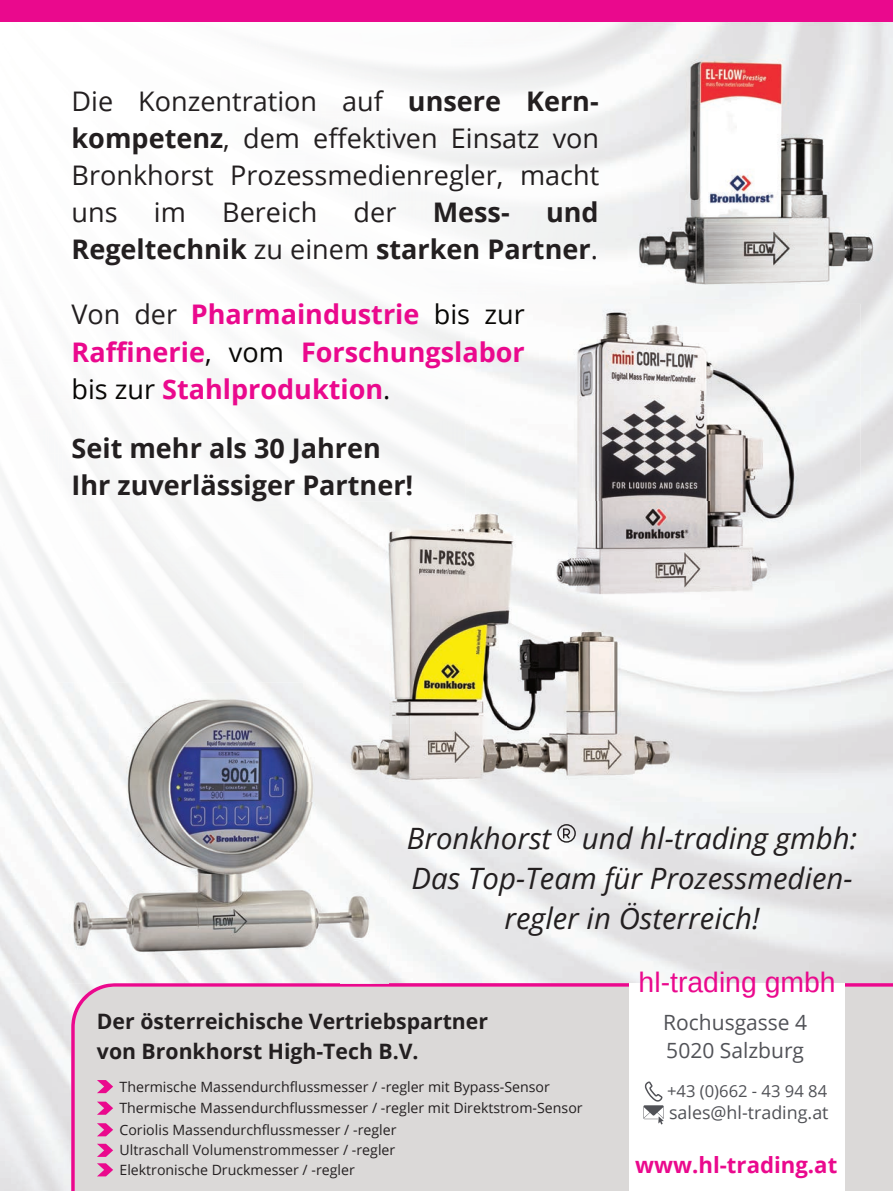
<style>
.page{position:relative;width:893px;height:1191px;background:#fff}
.page>*{position:absolute;margin:0;border:0;box-sizing:border-box;transform-origin:0 0}
.t1{font:italic 29.4px/40px "Open Sans";color:#231f20;text-align:center}
.t2{font:28.35px "Arimo";color:#ea098d}
.t3{font:27px/37.2px "Open Sans";color:#231f20;text-align:justify}
.t4{font:700 27px/37.2px "Open Sans";color:#231f20;text-align:right}
.t5{font:700 27px/37.2px "Open Sans";color:#ea098d;text-align:justify}
.t6{font:700 22.2px "Open Sans";color:#ea098d}
.t7{font:700 21.3px/29.7px "Open Sans";color:#231f20}
.t8{font:21px/28.3px "Open Sans";color:#515257}
.t9{font:17.85px "Open Sans";color:#515257}
.t10{font:16.65px "Open Sans";color:#515257}
.t11{font:14.1px/20.9px "Open Sans";color:#231f20}
.s1{font-weight:700}
.s2{font-weight:400}
.s3{font-weight:400;color:#231f20}
.s4{font-weight:400;color:#080705}
</style>
<div class="page">
<img style="left:0;top:21px;width:525px;height:266px">
<img style="left:525px;top:21px;width:105px;height:232px">
<img style="left:630px;top:21px;width:263px;height:33px">
<img style="left:389px;top:801px;width:294px;height:182px">
<div style="left:71px;top:983px;width:822px;height:208px;background:#dbd9d8"></div>
<div style="left:629px;top:983px;width:215px;height:208px;background:#fff"></div>
<svg style="left:97px;top:1123px;width:16px;height:13px"></svg>
<svg style="left:97px;top:1101px;width:16px;height:13px"></svg>
<svg style="left:97px;top:1143px;width:16px;height:13px"></svg>
<svg style="left:97px;top:1163px;width:16px;height:13px"></svg>
<svg style="left:643px;top:1081px;width:21px;height:43px"></svg>
<svg style="left:97px;top:1080px;width:16px;height:13px"></svg>
<div style="left:0;top:0;width:893px;height:21px;background:#ea098d"></div>
<img style="left:304px;top:501px;width:202px;height:200px">
<img style="left:506px;top:607px;width:203px;height:194px">
<img style="left:389px;top:701px;width:118px;height:100px">
<img style="left:52px;top:682px;width:289px;height:301px">
<img style="left:341px;top:801px;width:48px;height:182px">
<img style="left:113px;top:983px;width:276px;height:1px">
<img style="left:304px;top:682px;width:85px;height:119px">
<img style="left:465px;top:304px;width:395px;height:201px">
<img style="left:709px;top:505px;width:151px;height:102px">
<img style="left:465px;top:501px;width:244px;height:106px">
<img style="left:605px;top:54px;width:288px;height:245px">
<svg style="left:557px;top:824px;width:18px;height:18px"></svg>
<h3 class="t3" style="left:72px;top:82px;width:529px">Die Konzentration auf <span class="s1">unsere Kern&shy;kompetenz</span>, dem effektiven Einsatz von Bronkhorst Prozessmedienregler, macht uns</h3>
<h3 class="t4" style="left:72px;top:193px;width:528px">und<br>Regeltechnik <span class="s2">zu einem</span> starken Partner<span class="s2">.</span></h3>
<h3 class="t3" style="left:154px;top:193px;width:33px">im</h3>
<h3 class="t3" style="left:222px;top:193px;width:97px">Bereich</h3>
<h3 class="t3" style="left:354px;top:193px;width:44px">der</h3>
<h3 class="t4" style="left:433px;top:193px;width:79px">Mess-</h3>
<h3 class="t5" style="left:72px;top:295px;width:455px"><span class="s3">Von der</span> Pharmaindustrie <span class="s4">bis zur </span>Raffinerie<span class="s4">, vom</span> Forschungslabor <span class="s4">bis zur</span> Stahlproduktion<span class="s4">.</span></h3>
<h3 class="t4" style="left:72px;top:429px;width:343px;text-align:left">Seit mehr als 30 Jahren<br>Ihr zuverlässiger Partner!</h3>
<h1 class="t1" style="left:407px;top:817px;width:452px">Bronkhorst und hl-trading gmbh:<br>Das Top-Team für Prozessmedien&shy;regler in Österreich!</h1>
<h3 class="t7" style="left:97px;top:1005px;width:393px">Der österreichische Vertriebspartner von Bronkhorst High-Tech B.V.</h3>
<p class="t11" style="left:119px;top:1075px;width:465px">Thermische Massendurchflussmesser / -regler mit Bypass-Sensor Thermische Massendurchflussmesser / -regler mit Direktstrom-Sensor Coriolis Massendurchflussmesser / -regler<br>Ultraschall Volumenstrommesser / -regler<br>Elektronische Druckmesser / -regler</p>
<h2 class="t2" style="left:639px;top:964px;width:199px">hl-trading gmbh</h2>
<h3 class="t8" style="left:663px;top:1007px;width:146px">Rochusgasse 4<br>5020 Salzburg</h3>
<p class="t10" style="left:667px;top:1079px;width:162px">+43 (0)662 - 43 94 84</p>
<p class="t9" style="left:669px;top:1100px;width:161px">sales@hl-trading.at</p>
<h3 class="t6" style="left:635px;top:1149px;width:204px">www.hl-trading.at</h3>
</div>
